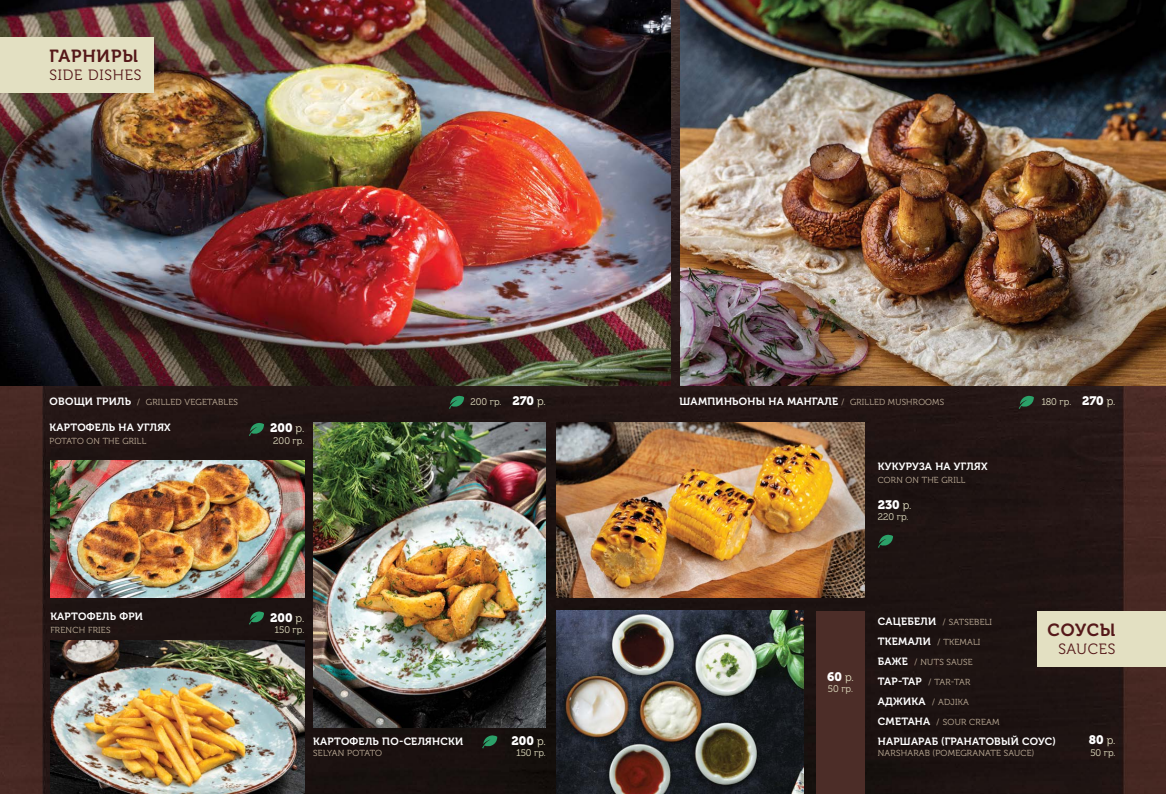
<style>
.page{position:relative;width:1166px;height:794px;background:#fff}
.page>*{position:absolute;margin:0;border:0;box-sizing:border-box;transform-origin:0 0}
.t1{font:17.5px "Museo Cyrl 700";letter-spacing:.045em;color:#551819}
.t2{font:14.88px "Museo Cyrl 300";letter-spacing:.05em;color:#551819}
.t3{font:12.25px "Museo Cyrl 900";letter-spacing:-.005em;color:#fff}
.t4{font:10.5px "Museo Cyrl 700";letter-spacing:.025em;color:#fff}
.t5{font:9.62px "Museo Cyrl 300";letter-spacing:.005em;color:#e3e0c2}
.t6{font:8.75px "Museo Cyrl 300";letter-spacing:.025em;color:#c2b19b}
.s1{font-family:"Museo Cyrl 700";font-size:10.5px;color:#fff}
.s2{font-family:"Museo Cyrl 300";font-size:11.38px;color:#e3e0c2}
.s3{font-family:"Museo Cyrl 900";font-size:12.25px;color:#fff}
.s4{font-size:11.38px}
.s5{font-family:"Museo Cyrl 300";font-size:8.75px;color:#c2b19b}
</style>
<div class="page">
<img style="left:0;top:0;width:1166px;height:794px">
<img style="left:0;top:0;width:670px;height:386px">
<svg style="left:249px;top:422px;width:15px;height:14px"></svg>
<svg style="left:878px;top:534px;width:15px;height:14px"></svg>
<img style="left:313px;top:423px;width:233px;height:304px">
<svg style="left:482px;top:735px;width:15px;height:13px"></svg>
<img style="left:50px;top:640px;width:254px;height:154px">
<svg style="left:249px;top:611px;width:15px;height:13px"></svg>
<img style="left:556px;top:423px;width:309px;height:174px">
<svg style="left:449px;top:395px;width:15px;height:14px"></svg>
<svg style="left:1018px;top:395px;width:16px;height:14px"></svg>
<div style="left:0;top:37px;width:154px;height:55px;background:#e3e0c2"></div>
<img style="left:50px;top:461px;width:254px;height:136px">
<img style="left:680px;top:0;width:486px;height:386px">
<div style="left:1037px;top:611px;width:129px;height:55px;background:#e3e0c2"></div>
<div style="left:816px;top:611px;width:49px;height:183px;background:#4c2d28"></div>
<img style="left:556px;top:611px;width:247px;height:183px">
<h1 class="t1" style="left:50px;top:46px;width:90px">ГАРНИРЫ</h1>
<h2 class="t2" style="left:50px;top:67px;width:93px">SIDE DISHES</h2>
<p class="t6" style="left:50px;top:397px;width:190px"><span class="s1">ОВОЩИ ГРИЛЬ</span> / GRILLED VEGETABLES</p>
<p class="t4" style="left:50px;top:421px;width:123px">КАРТОФЕЛЬ НА УГЛЯХ</p>
<p class="t6" style="left:50px;top:436px;width:98px">POTATO ON THE GRILL</p>
<h3 class="t3" style="left:270px;top:421px;width:36px">200 <span class="s2">р.</span></h3>
<p class="t5" style="left:273px;top:435px;width:33px">200 гр.</p>
<p class="t5" style="left:470px;top:396px;width:77px">200 гр. <span class="s3">270</span> <span class="s4">р.</span></p>
<p class="t4" style="left:679px;top:395px;width:266px">ШАМПИНЬОНЫ НА МАНГАЛЕ <span class="s5">/ GRILLED MUSHROOMS</span></p>
<p class="t5" style="left:1041px;top:396px;width:75px">180 гр. <span class="s3">270</span> <span class="s4">р.</span></p>
<p class="t4" style="left:878px;top:460px;width:111px">КУКУРУЗА НА УГЛЯХ</p>
<p class="t6" style="left:878px;top:475px;width:89px">CORN ON THE GRILL</p>
<h3 class="t3" style="left:878px;top:497px;width:35px">230 <span class="s2">р.</span></h3>
<p class="t5" style="left:878px;top:512px;width:32px">220 гр.</p>
<p class="t4" style="left:50px;top:611px;width:94px">КАРТОФЕЛЬ ФРИ</p>
<p class="t6" style="left:50px;top:625px;width:62px">FRENCH FRIES</p>
<h3 class="t3" style="left:270px;top:610px;width:36px">200 <span class="s2">р.</span></h3>
<p class="t5" style="left:275px;top:625px;width:31px">150 гр.</p>
<p class="t4" style="left:313px;top:736px;width:151px">КАРТОФЕЛЬ ПО-СЕЛЯНСКИ</p>
<p class="t6" style="left:313px;top:748px;width:70px">SELYAN POTATO</p>
<h3 class="t3" style="left:512px;top:733px;width:36px">200 <span class="s2">р.</span></h3>
<p class="t5" style="left:516px;top:747px;width:31px">150 гр.</p>
<h3 class="t3" style="left:827px;top:669px;width:28px">60 <span class="s2">р.</span></h3>
<p class="t5" style="left:828px;top:684px;width:27px">50 гр.</p>
<p class="t6" style="left:878px;top:617px;width:116px"><span class="s1">САЦЕБЕЛИ</span> / SATSEBELI</p>
<p class="t6" style="left:878px;top:637px;width:104px"><span class="s1">ТКЕМАЛИ</span> / TKEMALI</p>
<p class="t6" style="left:878px;top:657px;width:97px"><span class="s1">БАЖЕ</span> / NUTS SAUSE</p>
<p class="t6" style="left:878px;top:677px;width:94px"><span class="s1">ТАР-ТАР</span> / TAR-TAR</p>
<p class="t6" style="left:878px;top:697px;width:93px"><span class="s1">АДЖИКА</span> / ADJIKA</p>
<p class="t6" style="left:878px;top:717px;width:123px"><span class="s1">СМЕТАНА</span> / SOUR CREAM</p>
<p class="t4" style="left:878px;top:735px;width:179px">НАРШАРАБ (ГРАНАТОВЫЙ СОУС)</p>
<p class="t6" style="left:878px;top:748px;width:158px">NARSHARAB (POMEGRANATE SAUCE)</p>
<h1 class="t1" style="left:1047px;top:620px;width:69px">СОУСЫ</h1>
<h2 class="t2" style="left:1058px;top:640px;width:59px">SAUCES</h2>
<h3 class="t3" style="left:1089px;top:733px;width:28px">80 <span class="s2">р.</span></h3>
<p class="t5" style="left:1090px;top:747px;width:27px">50 гр.</p>
</div>
